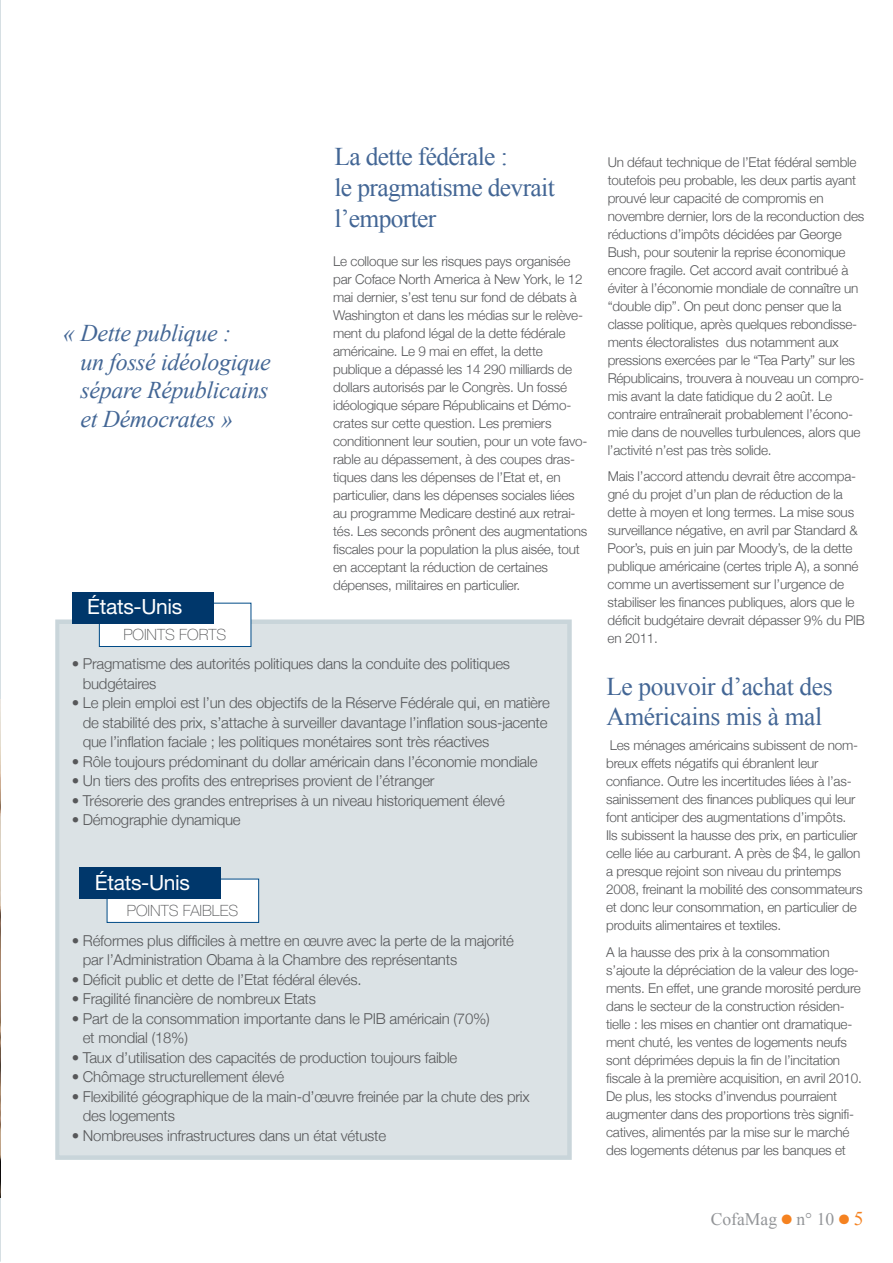
<style>
.page{position:relative;width:893px;height:1263px;background:#fff}
.page>*{position:absolute;margin:0;border:0;box-sizing:border-box;transform-origin:0 0}
.t1{font:25.5px/30.6px "Times New Roman";letter-spacing:-.025em;color:#436695}
.t2{font:italic 24px/28.8px "Times New Roman";letter-spacing:-.015em;color:#436695}
.t3{font:21px "Helvetica Neue";letter-spacing:-.015em;color:#fff}
.t4{font:17.55px "Times New Roman";color:#939598}
.t5{font:100 15.6px "Helvetica Neue";color:#57585a}
.t6{font:300 15px/19.5px "Helvetica Neue";letter-spacing:-.015em;color:#57585a}
.t7{font:300 13.5px/18px "Helvetica Neue";letter-spacing:-.015em;color:#57585a}
.s1{color:#f58220}
.s2{font-size:19.5px;color:#f58220}
</style>
<div class="page">
<hr style="left:0;top:0;width:1px;height:1261px;background:#c9d5da">
<div style="left:60px;top:624px;width:507px;height:531px;background:#dbe2e5"></div>
<div style="left:55px;top:619px;width:517px;height:541px;border:4px solid #c9d5da"></div>
<div style="left:100px;top:603px;width:151px;height:43px;background:#fff"></div>
<div style="left:99px;top:603px;width:152px;height:44px;border:1px solid #004b87"></div>
<div style="left:72px;top:592px;width:141px;height:31px;background:#00376b"></div>
<div style="left:107px;top:879px;width:151px;height:43px;background:#fff"></div>
<div style="left:107px;top:879px;width:152px;height:44px;border:1px solid #004b87"></div>
<div style="left:80px;top:867px;width:141px;height:32px;background:#00376b"></div>
<img style="left:0;top:699px;width:1px;height:498px">
<h2 class="t2" style="left:80px;top:318px;width:192px;text-indent:-17px">« Dette publique :<br>un fossé idéologique sépare Républicains et Démocrates »</h2>
<h3 class="t3" style="left:87px;top:599px;width:97px">États-Unis</h3>
<p class="t5" style="left:123px;top:629px;width:105px">POINTS FORTS</p>
<h1 class="t1" style="left:334px;top:141px;width:222px">La dette fédérale :<br>le pragmatisme devrait l’emporter</h1>
<p class="t7" style="left:333px;top:252px;width:256px">Le colloque sur les risques pays organisée par Coface North America à New York, le 12 mai dernier, s’est tenu sur fond de débats à Washington et dans les médias sur le relève&shy;ment du plafond légal de la dette fédérale américaine. Le 9 mai en effet, la dette publique a dépassé les 14 290 milliards de dollars autorisés par le Congrès. Un fossé idéologique sépare Républicains et Démo&shy;crates sur cette question. Les premiers conditionnent leur soutien, pour un vote favo&shy;rable au dépassement, à des coupes dras&shy;tiques dans les dépenses de l’Etat et, en particulier, dans les dépenses sociales liées au programme Medicare destiné aux retrai&shy;tés. Les seconds prônent des augmentations fiscales pour la population la plus aisée, tout en acceptant la réduction de certaines dépenses, militaires en particulier.</p>
<p class="t6" style="left:83px;top:654px;width:429px;text-indent:-11px">• Pragmatisme des autorités politiques dans la conduite des politiques budgétaires</p>
<p class="t6" style="left:83px;top:693px;width:469px;text-indent:-11px">• Le plein emploi est l’un des objectifs de la Réserve Fédérale qui, en matière de stabilité des prix, s’attache à surveiller davantage l’inflation sous-jacente que l’inflation faciale ; les politiques monétaires sont très réactives</p>
<p class="t6" style="left:72px;top:751px;width:467px">• Rôle toujours prédominant du dollar américain dans l’économie mondiale</p>
<p class="t6" style="left:72px;top:771px;width:364px">• Un tiers des profits des entreprises provient de l’étranger</p>
<p class="t6" style="left:72px;top:790px;width:435px">• Trésorerie des grandes entreprises à un niveau historiquement élevé</p>
<p class="t6" style="left:72px;top:810px;width:170px">• Démographie dynamique</p>
<h3 class="t3" style="left:95px;top:875px;width:97px">États-Unis</h3>
<p class="t5" style="left:127px;top:905px;width:113px">POINTS FAIBLES</p>
<p class="t6" style="left:83px;top:930px;width:433px;text-indent:-11px">• Réformes plus difficiles à mettre en œuvre avec la perte de la majorité par l’Administration Obama à la Chambre des représentants</p>
<p class="t6" style="left:72px;top:969px;width:291px">• Déficit public et dette de l’Etat fédéral élevés.</p>
<p class="t6" style="left:72px;top:989px;width:246px">• Fragilité financière de nombreux Etats</p>
<p class="t6" style="left:83px;top:1008px;width:409px;text-indent:-11px">• Part de la consommation importante dans le PIB américain (70%) et mondial (18%)</p>
<p class="t6" style="left:72px;top:1047px;width:387px">• Taux d’utilisation des capacités de production toujours faible</p>
<p class="t6" style="left:72px;top:1067px;width:214px">• Chômage structurellement élevé</p>
<p class="t6" style="left:83px;top:1086px;width:448px;text-indent:-11px">• Flexibilité géographique de la main-d’œuvre freinée par la chute des prix des logements</p>
<p class="t6" style="left:72px;top:1125px;width:316px">• Nombreuses infrastructures dans un état vétuste</p>
<p class="t7" style="left:608px;top:152px;width:258px">Un défaut technique de l’Etat fédéral semble toutefois peu probable, les deux partis ayant prouvé leur capacité de compromis en novembre dernier, lors de la reconduction des réductions d’impôts décidées par George Bush, pour soutenir la reprise économique encore fragile. Cet accord avait contribué à éviter à l’économie mondiale de connaître un “double dip”. On peut donc penser que la classe politique, après quelques rebondisse&shy;ments électoralistes dus notamment aux pressions exercées par le “Tea Party” sur les Républicains, trouvera à nouveau un compro&shy;mis avant la date fatidique du 2 août. Le contraire entraînerait probablement l’écono&shy;mie dans de nouvelles turbulences, alors que l’activité n’est pas très solide.</p>
<p class="t7" style="left:608px;top:467px;width:259px">Mais l’accord attendu devrait être accompa&shy;gné du projet d’un plan de réduction de la dette à moyen et long termes. La mise sous surveillance négative, en avril par Standard &amp; Poor’s, puis en juin par Moody’s, de la dette publique américaine (certes triple A), a sonné comme un avertissement sur l’urgence de stabiliser les finances publiques, alors que le déficit budgétaire devrait dépasser 9% du PIB en 2011.</p>
<h1 class="t1" style="left:606px;top:671px;width:228px">Le pouvoir d’achat des américains mis à mal</h1>
<p class="t7" style="left:606px;top:736px;width:258px">Les ménages américains subissent de nom&shy;breux effets négatifs qui ébranlent leur confiance. Outre les incertitudes liées à l’as&shy;sainissement des finances publiques qui leur font anticiper des augmentations d’impôts.<br>Ils subissent la hausse des prix, en particulier celle liée au carburant. A près de $4, le gallon a presque rejoint son niveau du printemps 2008, freinant la mobilité des consommateurs et donc leur consommation, en particulier de produits alimentaires et textiles.</p>
<p class="t7" style="left:606px;top:942px;width:257px">A la hausse des prix à la consommation s’ajoute la dépréciation de la valeur des loge&shy;ments. En effet, une grande morosité perdure dans le secteur de la construction résiden&shy;tielle : les mises en chantier ont dramatique&shy;ment chuté, les ventes de logements neufs sont déprimées depuis la fin de l’incitation fiscale à la première acquisition, en avril 2010.<br>De plus, les stocks d’invendus pourraient augmenter dans des proportions très signifi&shy;catives, alimentés par la mise sur le marché des logements détenus par les banques et</p>
<p class="t4" style="left:711px;top:1210px;width:154px">CofaMag <span class="s1">●</span> n° 10 <span class="s1">●</span> <span class="s2">5</span></p>
</div>
